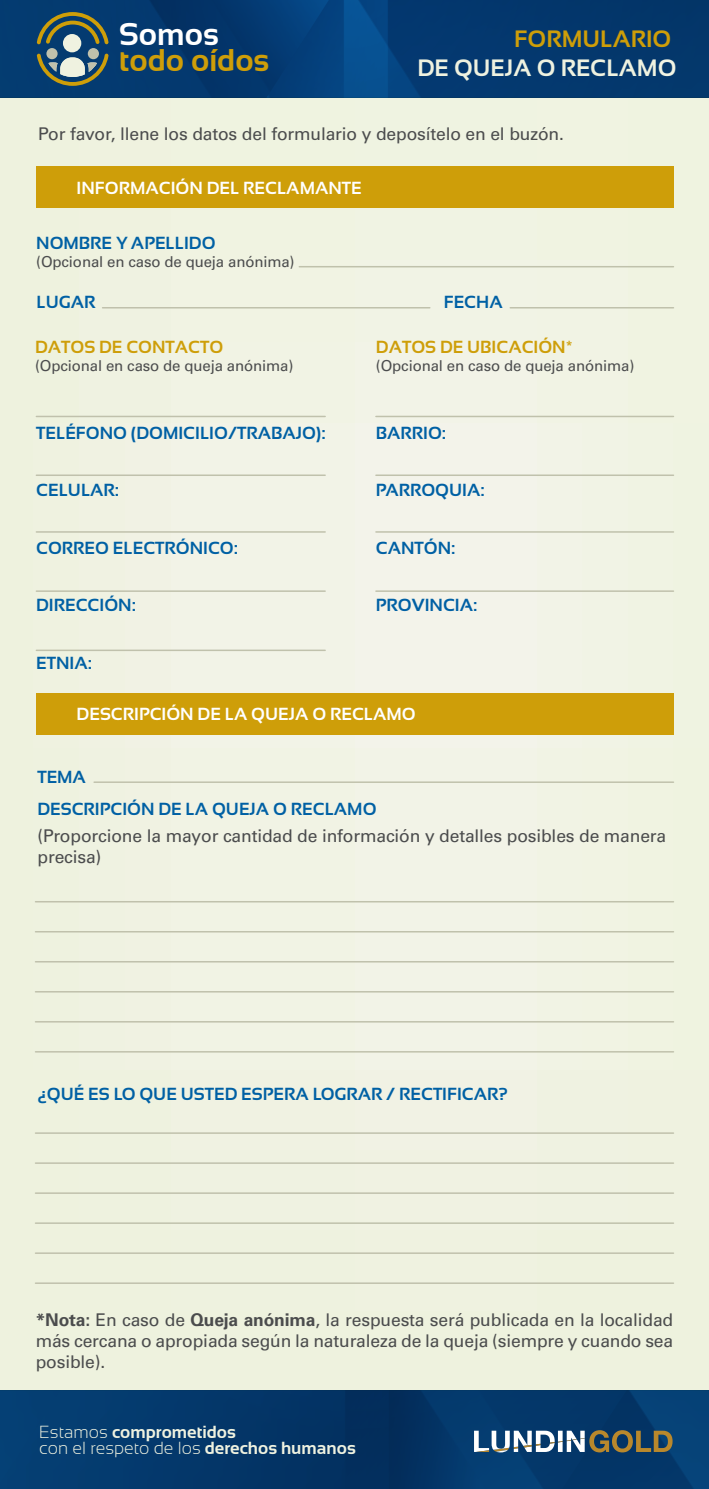
<style>
.page{position:relative;width:709px;height:1489px;background:#fff}
.page>*{position:absolute;margin:0;border:0;box-sizing:border-box;transform-origin:0 0}
.t1{font:700 31.5px "Sansation";color:#ce9e09}
.t2{font:700 31.5px "Sansation";color:#fff}
.t3{font:700 23.75px/28.5px "Sansation";color:#eff2e0;text-align:right}
.t4{font:17.5px/21px "Univers";letter-spacing:-.01em;color:#4b4c4d;text-align:justify}
.t5{font:700 17.5px/32px "Sansation";color:#0060a4}
.t6{font:700 17.5px "Sansation";color:#fff}
.t7{font:700 17.5px/16.5px "Sansation";color:#eff2e0}
.t8{font:700 17.5px "Sansation";color:#ce9e09}
.t9{font:15px "Univers";letter-spacing:-.01em;color:#4b4c4d}
.s1{color:#ce9e09}
.s2{color:#f1f4e4}
.s3{font-weight:700}
.s4{font-weight:300}
</style>
<div class="page">
<div style="left:0;top:97px;width:709px;height:1293px;background:#f0f3e2"></div>
<svg style="left:0;top:0;width:709px;height:97px;background:#0a3e71"></svg>
<hr style="left:36px;top:474px;width:289px;height:2px;background:#c0c1ac">
<hr style="left:36px;top:531px;width:289px;height:1px;background:#c0c1ac">
<hr style="left:36px;top:590px;width:289px;height:2px;background:#c0c1ac">
<hr style="left:36px;top:649px;width:289px;height:2px;background:#c0c1ac">
<hr style="left:376px;top:474px;width:297px;height:2px;background:#c0c1ac">
<hr style="left:376px;top:531px;width:297px;height:1px;background:#c0c1ac">
<hr style="left:376px;top:590px;width:297px;height:2px;background:#c0c1ac">
<hr style="left:299px;top:266px;width:374px;height:1px;background:#c0c1ac">
<hr style="left:102px;top:307px;width:328px;height:1px;background:#c0c1ac">
<hr style="left:94px;top:781px;width:579px;height:2px;background:#c0c1ac">
<hr style="left:35px;top:1132px;width:638px;height:1px;background:#c0c1ac">
<hr style="left:35px;top:1162px;width:638px;height:1px;background:#c0c1ac">
<hr style="left:35px;top:1192px;width:638px;height:1px;background:#c0c1ac">
<hr style="left:35px;top:1222px;width:638px;height:1px;background:#c0c1ac">
<hr style="left:35px;top:1252px;width:638px;height:1px;background:#c0c1ac">
<hr style="left:35px;top:1282px;width:638px;height:1px;background:#c0c1ac">
<hr style="left:35px;top:901px;width:638px;height:1px;background:#c0c1ac">
<hr style="left:35px;top:931px;width:638px;height:1px;background:#c0c1ac">
<hr style="left:35px;top:961px;width:638px;height:1px;background:#c0c1ac">
<hr style="left:35px;top:991px;width:638px;height:1px;background:#c0c1ac">
<hr style="left:35px;top:1021px;width:638px;height:1px;background:#c0c1ac">
<hr style="left:35px;top:1051px;width:638px;height:1px;background:#c0c1ac">
<hr style="left:510px;top:307px;width:163px;height:1px;background:#c0c1ac">
<div style="left:35px;top:166px;width:638px;height:41px;background:#ce9e09"></div>
<div style="left:35px;top:693px;width:638px;height:42px;background:#ce9e09"></div>
<hr style="left:36px;top:416px;width:289px;height:1px;background:#c0c1ac">
<hr style="left:376px;top:416px;width:297px;height:1px;background:#c0c1ac">
<svg style="left:0;top:1390px;width:709px;height:98px;background:#0a3c6b"></svg>
<hr style="left:558px;top:1430px;width:4px;height:11px;background:#fff">
<h1 class="t2" style="left:119px;top:17px;width:101px">Somos</h1>
<h1 class="t1" style="left:119px;top:42px;width:151px">todo oídos</h1>
<h2 class="t3" style="left:417px;top:25px;width:261px"><span class="s1">FORMULARIO<br></span>DE QUEJA O RECLAM<span class="s2">O</span></h2>
<p class="t4" style="left:38px;top:124px;width:527px">Por favor, llene los datos del formulario y deposítelo en el buzón.</p>
<p class="t6" style="left:77px;top:179px;width:286px">INFORMACIÓN DEL RECLAMANTE</p>
<p class="t5" style="left:36px;top:227px;width:181px">NOMBRE Y APELLIDO</p>
<p class="t9" style="left:36px;top:253px;width:260px">(Opcional en caso de queja anónima)</p>
<p class="t5" style="left:37px;top:286px;width:60px">LUGAR</p>
<p class="t5" style="left:444px;top:286px;width:60px">FECHA</p>
<p class="t8" style="left:35px;top:337px;width:190px">DATOS DE CONTACTO</p>
<p class="t9" style="left:35px;top:356px;width:260px">(Opcional en caso de queja anónima)</p>
<p class="t8" style="left:376px;top:337px;width:198px">DATOS DE UBICACIÓN*</p>
<p class="t9" style="left:376px;top:356px;width:260px">(Opcional en caso de queja anónima)</p>
<p class="t5" style="left:36px;top:417px;width:291px">TELÉFONO (DOMICILIO/TRABAJO):</p>
<p class="t5" style="left:36px;top:474px;width:84px">CELULAR:</p>
<p class="t5" style="left:36px;top:532px;width:203px">CORREO ELECTRÓNICO:</p>
<p class="t5" style="left:36px;top:589px;width:101px">DIRECCIÓN:</p>
<p class="t5" style="left:36px;top:647px;width:57px">ETNIA:</p>
<p class="t5" style="left:376px;top:417px;width:72px">BARRIO:</p>
<p class="t5" style="left:376px;top:474px;width:110px">PARROQUIA:</p>
<p class="t5" style="left:376px;top:532px;width:81px">CANTÓN:</p>
<p class="t5" style="left:376px;top:589px;width:103px">PROVINCIA:</p>
<p class="t6" style="left:77px;top:703px;width:340px">DESCRIPCIÓN DE LA QUEJA O RECLAMO</p>
<p class="t5" style="left:37px;top:761px;width:340px">TEMA<br>DESCRIPCIÓN DE LA QUEJA O RECLAMO</p>
<p class="t4" style="left:38px;top:825px;width:630px">(Proporcione la mayor cantidad de información y detalles posibles de manera precisa)</p>
<p class="t5" style="left:37px;top:1077px;width:472px">¿QUÉ ES LO QUE USTED ESPERA LOGRAR / RECTIFICAR?</p>
<p class="t4" style="left:36px;top:1309px;width:639px"><span class="s3">*Nota:</span> En caso de <span class="s3">Queja anónima</span>, la respuesta será publicada en la localidad más cercana o apropiada según la naturaleza de la queja (siempre y cuando sea posible).</p>
<p class="t7" style="left:39px;top:1423px;width:318px"><span class="s4">Estamos</span> comprometidos<br><span class="s4">con el respeto de los</span> derechos humanos</p>
</div>
